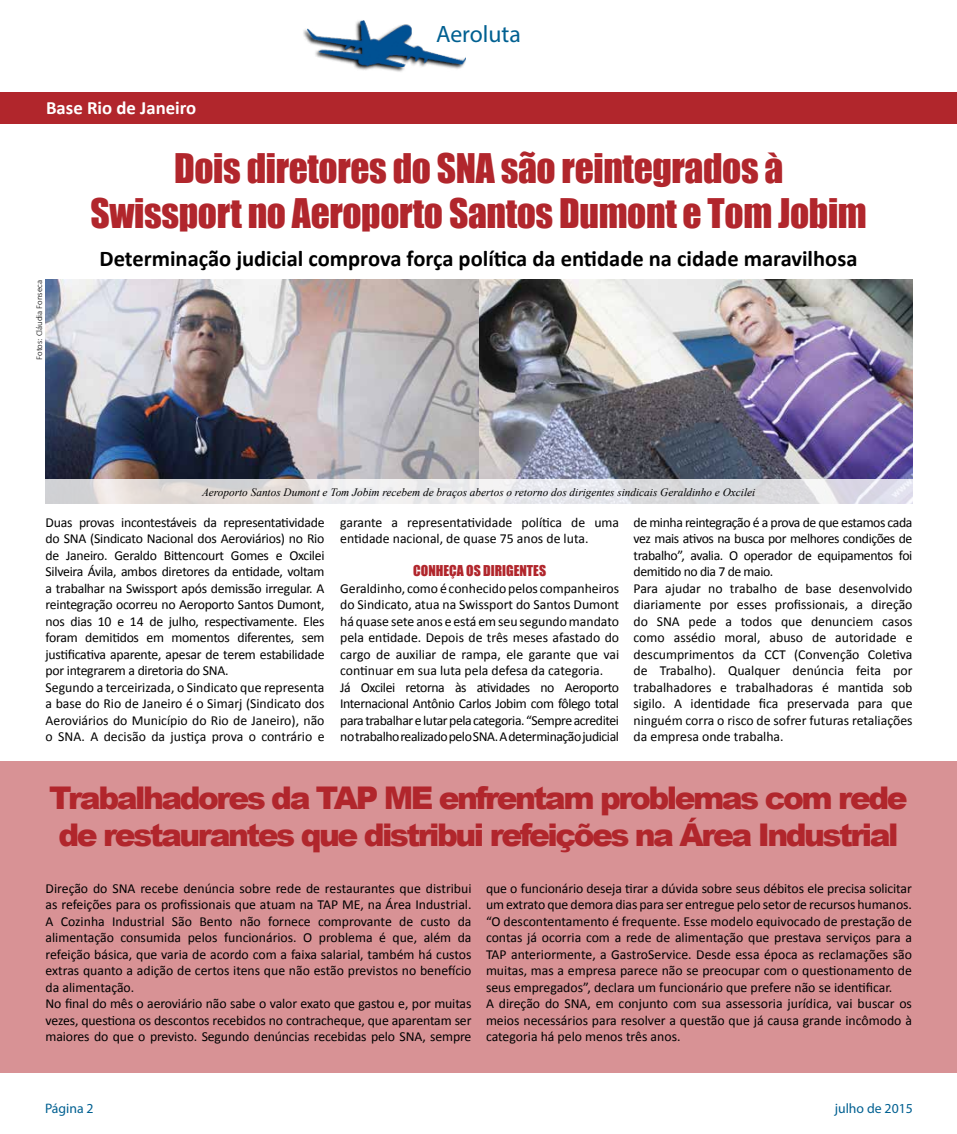
<style>
.page{position:relative;width:957px;height:1134px;background:#fff}
.page>*{position:absolute;margin:0;border:0;box-sizing:border-box;transform-origin:0 0}
.t1{font:37.5px/45px "Impact";letter-spacing:-.01em;color:#b1262c;text-align:center}
.t2{font:900 31.25px/37.5px "Arial";letter-spacing:-.08em;color:#b1262c}
.t3{font:23.75px "Myriad Pro";color:#006091}
.t4{font:700 22.5px "Calibri";color:#000}
.t5{font:700 18.75px "Calibri";color:#fff}
.t6{font:13.75px/16.5px "Calibri";letter-spacing:-.01em;color:#000}
.t7{font:13.75px "Impact";color:#b1262c}
.t8{font:13.75px "Myriad Pro";color:#006091}
.t9{font:italic 11.25px "Times New Roman";color:#000}
.t10{font:300 8.75px "Calibri";color:#000}
</style>
<div class="page">
<svg style="left:303px;top:20px;width:163px;height:52px"></svg>
<img style="left:307px;top:21px;width:158px;height:45px">
<div style="left:0;top:762px;width:957px;height:311px;background:#d89295"></div>
<div style="left:0;top:93px;width:957px;height:31px;background:#b1262c"></div>
<img style="left:45px;top:280px;width:868px;height:199px">
<svg style="left:45px;top:479px;width:868px;height:25px"></svg>
<h3 class="t5" style="left:46px;top:94px;width:152px">Base Rio de Janeiro</h3>
<h3 class="t3" style="left:436px;top:19px;width:86px">Aeroluta</h3>
<h1 class="t1" style="left:91px;top:145px;width:778px">Dois diretores do SNA são reintegrados à<br>Swissport no Aeroporto Santos Dumont e Tom Jobim</h1>
<p class="t10" style="left:34px;top:360px;width:81px;rotate:-90deg">Fotos: Cláudia Fonseca</p>
<h3 class="t4" style="left:100px;top:243px;width:759px">Determinação judicial comprova força política da entidade na cidade maravilhosa</h3>
<p class="t9" style="left:202px;top:484px;width:554px">Aeroporto Santos Dumont e Tom Jobim recebem de braços abertos o retorno dos dirigentes sindicais Geraldinho e Oxcilei</p>
<p class="t6" style="left:46px;top:513px;width:280px">Duas provas incontestáveis da representatividade do SNA (Sindicato Nacional dos Aeroviários) no Rio de Janeiro. Geraldo Bittencourt Gomes e Oxcilei Silveira Ávila, ambos diretores da entidade, voltam a trabalhar na Swissport após demissão irregular. A reintegração ocorreu no Aeroporto Santos Dumont, nos dias 10 e 14 de julho, respectivamente. Eles foram demitidos em momentos diferentes, sem justificativa aparente, apesar de terem estabilidade por integrarem a diretoria do SNA.<br>Segundo a terceirizada, o Sindicato que representa a base do Rio de Janeiro é o Simarj (Sindicato dos Aeroviários do Município do Rio de Janeiro), não o SNA. A decisão da justiça prova o contrário e</p>
<p class="t6" style="left:340px;top:513px;width:280px">garante a representatividade política de uma entidade nacional, de quase 75 anos de luta.</p>
<p class="t7" style="left:413px;top:560px;width:134px">CONHEÇA OS DIRIGENTES</p>
<p class="t6" style="left:340px;top:579px;width:280px">Geraldinho, como é conhecido pelos companheiros do Sindicato, atua na Swissport do Santos Dumont há quase sete anos e está em seu segundo mandato pela entidade. Depois de três meses afastado do cargo de auxiliar de rampa, ele garante que vai continuar em sua luta pela defesa da categoria.<br>Já Oxcilei retorna às atividades no Aeroporto Internacional Antônio Carlos Jobim com fôlego total para trabalhar e lutar pela categoria. “Sempre acreditei no trabalho realizado pelo SNA. A determinação judicial</p>
<p class="t6" style="left:633px;top:513px;width:280px">de minha reintegração é a prova de que estamos cada vez mais ativos na busca por melhores condições de trabalho”, avalia. O operador de equipamentos foi demitido no dia 7 de maio.<br>Para ajudar no trabalho de base desenvolvido diariamente por esses profissionais, a direção do SNA pede a todos que denunciem casos como assédio moral, abuso de autoridade e descumprimentos da CCT (Convenção Coletiva de Trabalho). Qualquer denúncia feita por trabalhadores e trabalhadoras é mantida sob sigilo. A identidade fica preservada para que ninguém corra o risco de sofrer futuras retaliações da empresa onde trabalha.</p>
<h2 class="t2" style="left:49px;top:778px;width:860px">Trabalhadores da TAP ME enfrentam problemas com rede de restaurantes que distribui refeições na Área Industrial</h2>
<p class="t6" style="left:486px;top:879px;width:427px">que o funcionário deseja tirar a dúvida sobre seus débitos ele precisa solicitar um extrato que demora dias para ser entregue pelo setor de recursos humanos. “O descontentamento é frequente. Esse modelo equivocado de prestação de contas já ocorria com a rede de alimentação que prestava serviços para a TAP anteriormente, a GastroService. Desde essa época as reclamações são muitas, mas a empresa parece não se preocupar com o questionamento de seus empregados”, declara um funcionário que prefere não se identificar.<br>A direção do SNA, em conjunto com sua assessoria jurídica, vai buscar os meios necessários para resolver a questão que já causa grande incômodo à categoria há pelo menos três anos.</p>
<p class="t6" style="left:46px;top:879px;width:427px">Direção do SNA recebe denúncia sobre rede de restaurantes que distribui as refeições para os profissionais que atuam na TAP ME, na Área Industrial.<br>A Cozinha Industrial São Bento não fornece comprovante de custo da alimentação consumida pelos funcionários. O problema é que, além da refeição básica, que varia de acordo com a faixa salarial, também há custos extras quanto a adição de certos itens que não estão previstos no benefício da alimentação.<br>No final do mês o aeroviário não sabe o valor exato que gastou e, por muitas vezes, questiona os descontos recebidos no contracheque, que aparentam ser maiores do que o previsto. Segundo denúncias recebidas pelo SNA, sempre</p>
<p class="t8" style="left:45px;top:1100px;width:50px">Página 2</p>
<p class="t8" style="left:835px;top:1100px;width:80px">julho de 2015</p>
</div>
